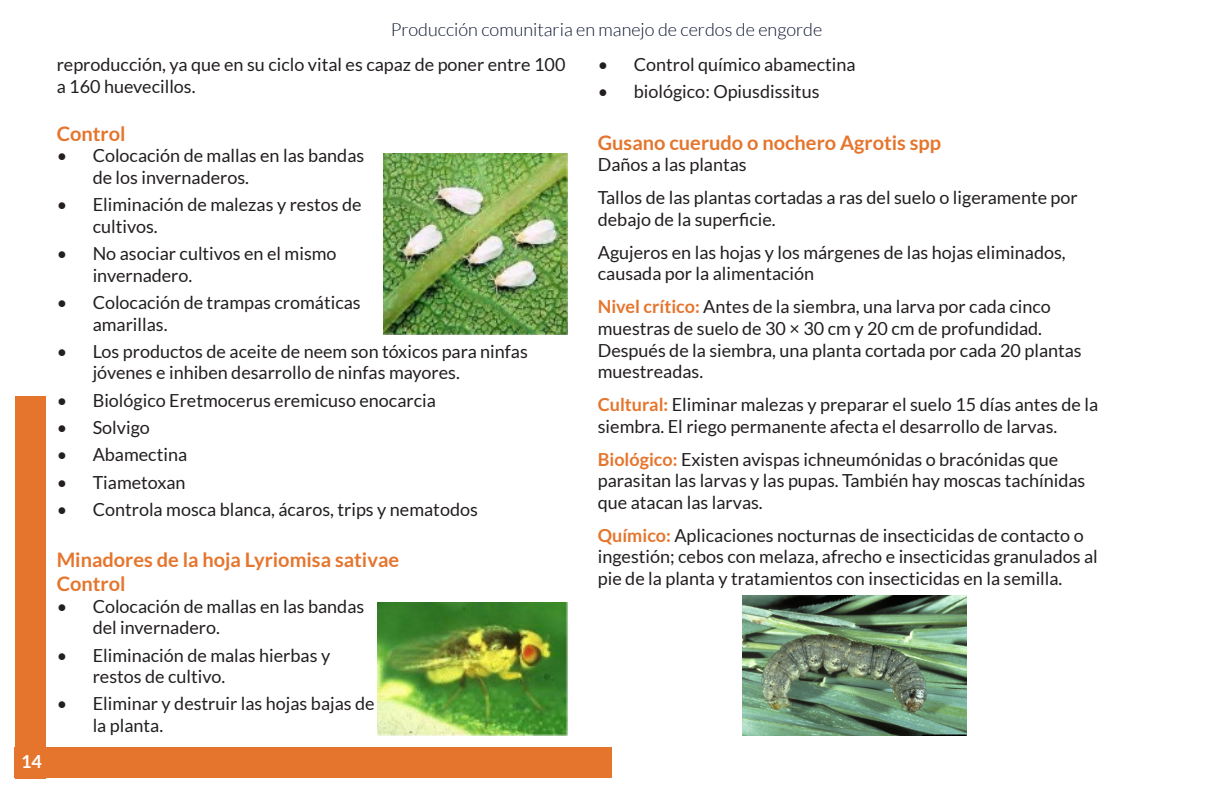
<style>
.page{position:relative;width:1224px;height:792px;background:#fff}
.page>*{position:absolute;margin:0;border:0;box-sizing:border-box;transform-origin:0 0}
.Titulo_2{font:700 20px "Lato";color:#e5752d}
.Parrafo{font:18px/21.6px "Lato";color:#231f20}
.t1{font:300 18px "Lato";color:#0c142f}
.t2{font:700 18px "Lato";color:#fff}
.s1{font-weight:700;color:#e5752d}
</style>
<div class="page">
<div style="left:15px;top:396px;width:30px;height:382px;background:#e5752d"></div>
<div style="left:15px;top:748px;width:597px;height:30px;background:#e5752d"></div>
<img style="left:383px;top:153px;width:184px;height:181px">
<img style="left:378px;top:602px;width:189px;height:133px">
<img style="left:742px;top:596px;width:224px;height:139px">
<p class="t2" style="left:21px;top:751px;width:22px">14</p>
<p class="t1" style="left:391px;top:20px;width:433px">Producción comunitaria en manejo de cerdos de engorde</p>
<p class="Parrafo" style="left:57px;top:54px;width:510px">reproducción, ya que en su ciclo vital es capaz de poner entre 100 a 160 huevecillos.</p>
<p class="Titulo_2" style="left:57px;top:122px;width:70px">Control</p>
<p class="Parrafo" style="left:93px;top:145px;width:273px;text-indent:-36px">• Colocación de mallas en las bandas de los invernaderos.</p>
<p class="Parrafo" style="left:93px;top:194px;width:271px;text-indent:-36px">• Eliminación de malezas y restos de cultivos.</p>
<p class="Parrafo" style="left:93px;top:243px;width:245px;text-indent:-36px">• No asociar cultivos en el mismo invernadero.</p>
<p class="Parrafo" style="left:93px;top:292px;width:270px;text-indent:-36px">• Colocación de trampas cromáticas amarillas.</p>
<p class="Parrafo" style="left:93px;top:340px;width:437px;text-indent:-36px">• Los productos de aceite de neem son tóxicos para ninfas jóvenes e inhiben desarrollo de ninfas mayores.</p>
<p class="Parrafo" style="left:57px;top:389px;width:381px">• Biológico Eretmocerus eremicuso enocarcia</p>
<p class="Parrafo" style="left:57px;top:417px;width:95px">• Solvigo</p>
<p class="Parrafo" style="left:57px;top:444px;width:132px">• Abamectina</p>
<p class="Parrafo" style="left:57px;top:471px;width:130px">• Tiametoxan</p>
<p class="Parrafo" style="left:57px;top:498px;width:423px">• Controla mosca blanca, ácaros, trips y nematodos</p>
<p class="Titulo_2" style="left:57px;top:548px;width:344px">Minadores de la hoja Lyriomisa sativae</p>
<p class="Titulo_2" style="left:57px;top:572px;width:70px">Control</p>
<p class="Parrafo" style="left:93px;top:595px;width:273px;text-indent:-36px">• Colocación de mallas en las bandas del invernadero.</p>
<p class="Parrafo" style="left:93px;top:644px;width:239px;text-indent:-36px">• Eliminación de malas hierbas y restos de cultivo.</p>
<p class="Parrafo" style="left:93px;top:693px;width:283px;text-indent:-36px">• Eliminar y destruir las hojas bajas de la planta.</p>
<p class="Parrafo" style="left:598px;top:54px;width:259px">• Control químico abamectina</p>
<p class="Parrafo" style="left:598px;top:81px;width:223px">• biológico: Opiusdissitus</p>
<p class="Titulo_2" style="left:598px;top:131px;width:345px">Gusano cuerudo o nochero Agrotis spp</p>
<p class="Parrafo" style="left:598px;top:154px;width:150px">Daños a las plantas</p>
<p class="Parrafo" style="left:598px;top:187px;width:482px">Tallos de las plantas cortadas a ras del suelo o ligeramente por debajo de la superficie.</p>
<p class="Parrafo" style="left:598px;top:241px;width:469px">Agujeros en las hojas y los márgenes de las hojas eliminados, causada por la alimentación</p>
<p class="Parrafo" style="left:598px;top:296px;width:485px"><span class="s1">Nivel crítico:</span> Antes de la siembra, una larva por cada cinco muestras de suelo de 30 × 30 cm y 20 cm de profundidad.<br>Después de la siembra, una planta cortada por cada 20 plantas muestreadas.</p>
<p class="Parrafo" style="left:598px;top:394px;width:502px"><span class="s1">Cultural:</span> Eliminar malezas y preparar el suelo 15 días antes de la siembra. El riego permanente afecta el desarrollo de larvas.</p>
<p class="Parrafo" style="left:598px;top:448px;width:489px"><span class="s1">Biológico:</span> Existen avispas ichneumónidas o bracónidas que parasitan las larvas y las pupas. También hay moscas tachínidas que atacan las larvas.</p>
<p class="Parrafo" style="left:598px;top:524px;width:501px"><span class="s1">Químico:</span> Aplicaciones nocturnas de insecticidas de contacto o ingestión; cebos con melaza, afrecho e insecticidas granulados al pie de la planta y tratamientos con insecticidas en la semilla.</p>
</div>
